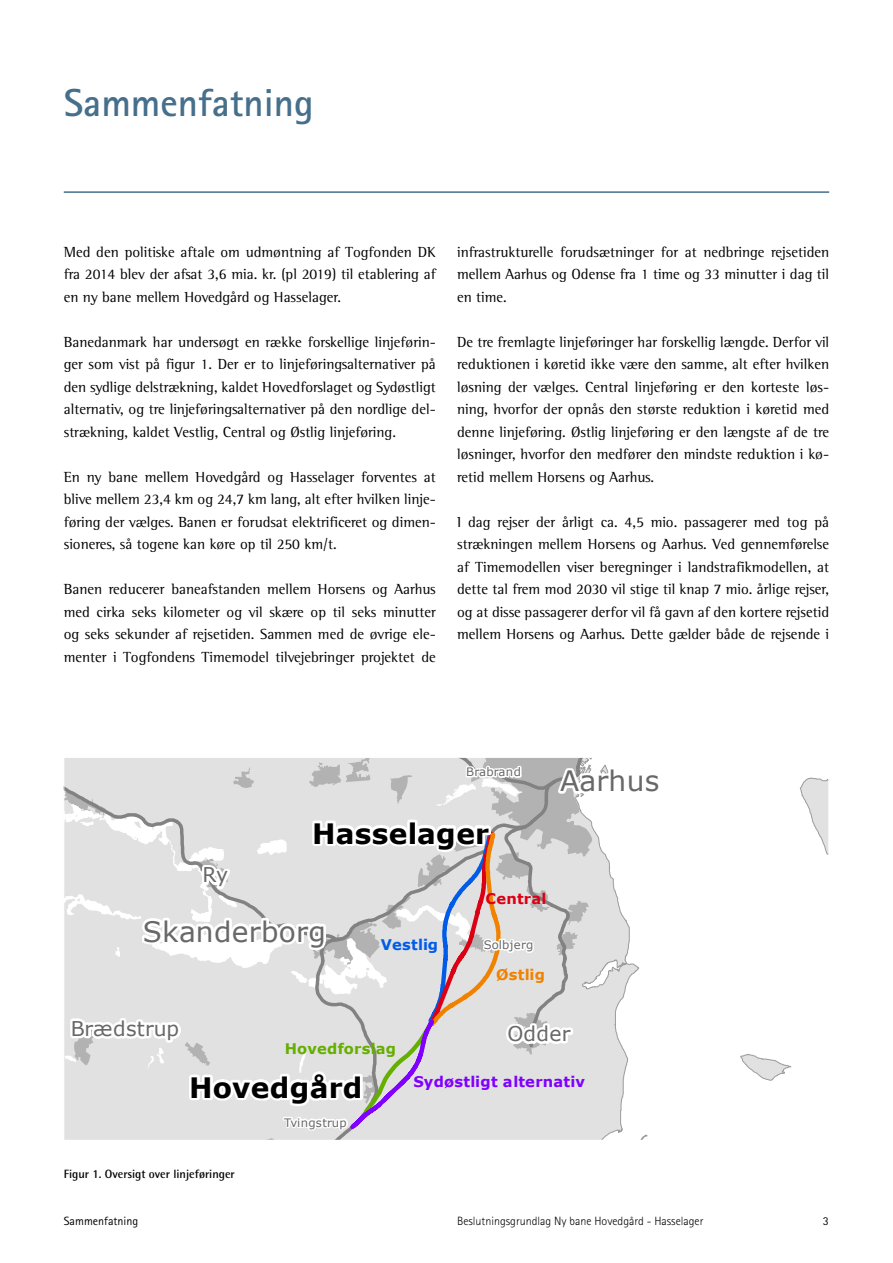
<style>
.page{position:relative;width:893px;height:1263px;background:#fff}
.page>*{position:absolute;margin:0;border:0;box-sizing:border-box;transform-origin:0 0}
.t1{font:700 39px "Rotis Sans Serif";color:#466f8c}
.t2{font:700 28.05px "Verdana";letter-spacing:.01em;color:#000}
.t3{font:28.05px "Verdana";letter-spacing:.01em;color:#686868}
.t4{font:20.25px "Verdana";letter-spacing:.01em;color:#686868}
.t5{font:15px/22.5px "Rotis Semi Serif";color:#000;text-align:justify}
.t6{font:700 14.7px "Verdana";letter-spacing:.015em;color:#8000ff}
.t7{font:700 14.7px "Verdana";letter-spacing:.015em;color:#64af00}
.t8{font:700 14.7px "Verdana";letter-spacing:.01em;color:#005ce6}
.t9{font:700 14.7px "Verdana";letter-spacing:.015em;color:#dc0014}
.t10{font:700 14.7px "Verdana";letter-spacing:.01em;color:#f08200}
.t11{font:300 12px "Rotis Sans Serif";color:#000}
.t12{font:700 12px "Rotis Semi Sans";color:#000}
.t13{font:12px "Rotis Sans Serif";color:#000}
.t14{font:11.7px "Verdana";letter-spacing:.02em;color:#686868}
</style>
<div class="page">
<svg style="left:64px;top:757px;width:765px;height:383px"></svg>
<hr style="left:64px;top:191px;width:765px;height:2px;background:#466f8c">
<h1 class="t1" style="left:64px;top:78px;width:251px">Sammenfatning</h1>
<p class="t5" style="left:64px;top:240px;width:374px">Med den politiske aftale om udmøntning af Togfonden DK fra 2014 blev der afsat 3,6 mia. kr. (pl 2019) til etablering af en ny bane mellem Hovedgård og Hasselager.</p>
<p class="t5" style="left:64px;top:330px;width:374px">Banedanmark har undersøgt en række forskellige linjeførin&shy;ger som vist på figur 1. Der er to linjeføringsalternativer på den sydlige delstrækning, kaldet Hovedforslaget og Sydøstligt alternativ, og tre linjeføringsalternativer på den nordlige del&shy;strækning, kaldet Vestlig, Central og Østlig linjeføring.</p>
<p class="t5" style="left:64px;top:465px;width:374px">En ny bane mellem Hovedgård og Hasselager forventes at blive mellem 23,4 km og 24,7 km lang, alt efter hvilken linje&shy;føring der vælges. Banen er forudsat elektrificeret og dimen&shy;sioneres, så togene kan køre op til 250 km/t.</p>
<p class="t5" style="left:64px;top:578px;width:374px">Banen reducerer baneafstanden mellem Horsens og Aarhus med cirka seks kilometer og vil skære op til seks minutter og seks sekunder af rejsetiden. Sammen med de øvrige ele&shy;menter i Togfondens Timemodel tilvejebringer projektet de</p>
<p class="t5" style="left:457px;top:240px;width:374px">infrastrukturelle forudsætninger for at nedbringe rejsetiden mellem Aarhus og Odense fra 1 time og 33 minutter i dag til en time.</p>
<p class="t5" style="left:457px;top:330px;width:374px">De tre fremlagte linjeføringer har forskellig længde. Derfor vil reduktionen i køretid ikke være den samme, alt efter hvilken løsning der vælges. Central linjeføring er den korteste løs&shy;ning, hvorfor der opnås den største reduktion i køretid med denne linjeføring. Østlig linjeføring er den længste af de tre løsninger, hvorfor den medfører den mindste reduktion i kø&shy;retid mellem Horsens og Aarhus.</p>
<p class="t5" style="left:457px;top:510px;width:374px">I dag rejser der årligt ca. 4,5 mio. passagerer med tog på strækningen mellem Horsens og Aarhus. Ved gennemførelse af Timemodellen viser beregninger i landstrafikmodellen, at dette tal frem mod 2030 vil stige til knap 7 mio. årlige rejser, og at disse passagerer derfor vil få gavn af den kortere rejsetid mellem Horsens og Aarhus. Dette gælder både de rejsende i</p>
<p class="t14" style="left:466px;top:764px;width:56px">Brabrand</p>
<h2 class="t3" style="left:560px;top:762px;width:101px">Aarhus</h2>
<h3 class="t4" style="left:202px;top:861px;width:27px">Ry</h3>
<h2 class="t2" style="left:312px;top:813px;width:178px">Hasselager</h2>
<p class="t9" style="left:486px;top:889px;width:62px">Central</p>
<h2 class="t3" style="left:143px;top:912px;width:185px">Skanderborg</h2>
<h3 class="t4" style="left:71px;top:1014px;width:110px">Brædstrup</h3>
<p class="t8" style="left:381px;top:934px;width:59px">Vestlig</p>
<p class="t7" style="left:285px;top:1038px;width:113px">Hovedforslag</p>
<p class="t14" style="left:484px;top:937px;width:51px">Solbjerg</p>
<p class="t10" style="left:496px;top:964px;width:50px">Østlig</p>
<h3 class="t4" style="left:507px;top:1020px;width:65px">Odder</h3>
<h2 class="t2" style="left:189px;top:1068px;width:175px">Hovedgård</h2>
<p class="t14" style="left:284px;top:1114px;width:64px">Tvingstrup</p>
<p class="t6" style="left:413px;top:1071px;width:173px">Sydøstligt alternativ</p>
<p class="t12" style="left:64px;top:1166px;width:173px">Figur 1. Oversigt over linjeføringer</p>
<p class="t13" style="left:64px;top:1214px;width:76px">Sammenfatning</p>
<p class="t11" style="left:457px;top:1214px;width:248px">Beslutningsgrundlag Ny bane Hovedgård - Hasselager</p>
<p class="t13" style="left:823px;top:1214px;width:7px">3</p>
</div>
